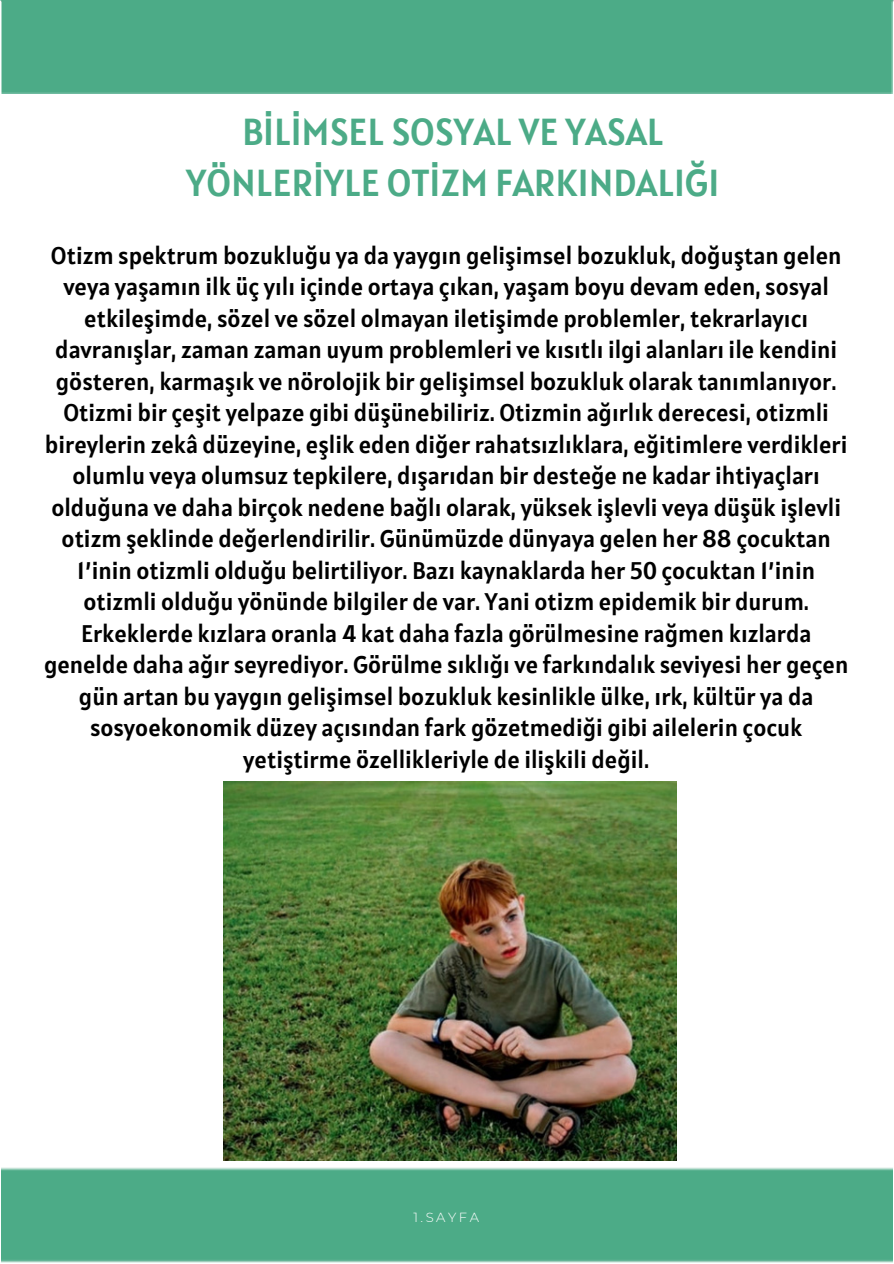
<style>
.page{position:relative;width:894px;height:1264px;background:#fff}
.page>*{position:absolute;margin:0;border:0;box-sizing:border-box;transform-origin:0 0}
.t1{font:37.35px/51.8px "Alatsi";color:#4cab87;text-align:center}
.t2{font:24px/31.5px "Alatsi";color:#000;text-align:center}
.t3{font:300 13.2px "Montserrat";letter-spacing:.19em;color:#fff}
</style>
<div class="page">
<div style="left:0;top:0;width:892px;height:93px;background:#4cab87"></div>
<div style="left:1px;top:1167px;width:890px;height:94px;background:#4cab87"></div>
<img style="left:223px;top:781px;width:453px;height:379px">
<p class="t1" style="left:186px;top:105px;width:534px">BİLİMSEL SOSYAL VE YASAL<br>YÖNLERİYLE OTİZM FARKINDALIĞI</p>
<h2 class="t2" style="left:44px;top:239px;width:805px">Otizm spektrum bozukluğu ya da yaygın gelişimsel bozukluk, doğuştan gelen veya yaşamın ilk üç yılı içinde ortaya çıkan, yaşam boyu devam eden, sosyal etkileşimde, sözel ve sözel olmayan iletişimde problemler, tekrarlayıcı davranışlar, zaman zaman uyum problemleri ve kısıtlı ilgi alanları ile kendini gösteren, karmaşık ve nörolojik bir gelişimsel bozukluk olarak tanımlanıyor.<br>Otizmi bir çeşit yelpaze gibi düşünebiliriz. Otizmin ağırlık derecesi, otizmli bireylerin zekâ düzeyine, eşlik eden diğer rahatsızlıklara, eğitimlere verdikleri olumlu veya olumsuz tepkilere, dışarıdan bir desteğe ne kadar ihtiyaçları olduğuna ve daha birçok nedene bağlı olarak, yüksek işlevli veya düşük işlevli otizm şeklinde değerlendirilir. Günümüzde dünyaya gelen her 88 çocuktan 1’inin otizmli olduğu belirtiliyor. Bazı kaynaklarda her 50 çocuktan 1’inin otizmli olduğu yönünde bilgiler de var. Yani otizm epidemik bir durum.<br>Erkeklerde kızlara oranla 4 kat daha fazla görülmesine rağmen kızlarda genelde daha ağır seyrediyor. Görülme sıklığı ve farkındalık seviyesi her geçen gün artan bu yaygın gelişimsel bozukluk kesinlikle ülke, ırk, kültür ya da sosyoekonomik düzey açısından fark gözetmediği gibi ailelerin çocuk yetiştirme özellikleriyle de ilişkili değil.</h2>
<p class="t3" style="left:413px;top:1209px;width:67px">1.SAYFA</p>
</div>
